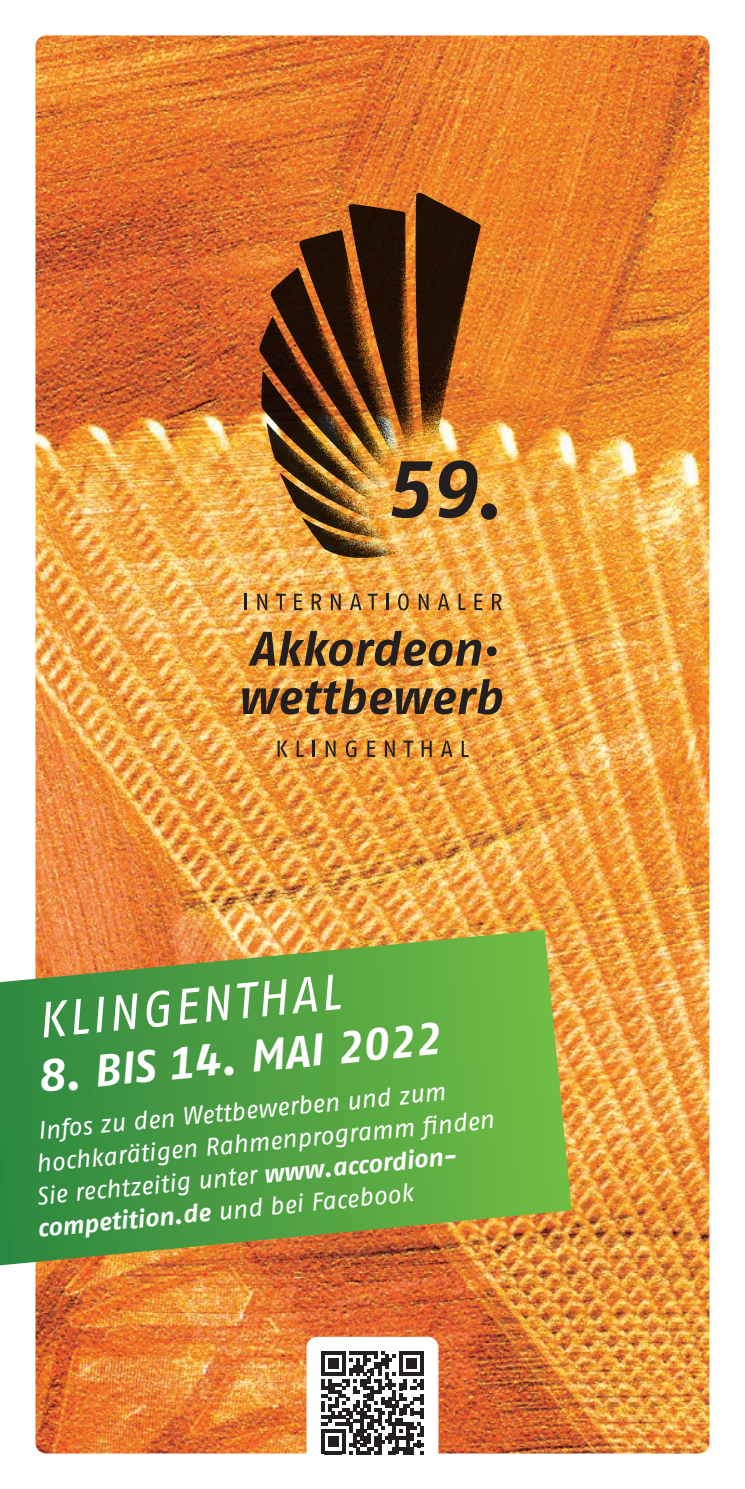
<style>
.page{position:relative;width:745px;height:1489px;background:#fff}
.page>*{position:absolute;margin:0;border:0;box-sizing:border-box;transform-origin:0 0}
.Ü_farbig{font:italic 80px "Fago No Bold Tf";color:#231f20}
.kleine_Ü{font:italic 50px "Fago No Regular Lf";color:#fff}
.kleine_Ü-2{font:italic 45px "Fago No Bold Tf";color:#fff}
.kleine_Ü-3{font:italic 25px/32.2px "Fago No Regular Lf";color:#fff}
.s1{font-family:"Fago No Bold Lf"}
</style>
<div class="page">
<img style="left:35px;top:35px;width:674px;height:1418px">
<svg style="left:277px;top:740px;width:10px;height:17px"></svg>
<svg style="left:296px;top:740px;width:7px;height:17px"></svg>
<svg style="left:312px;top:740px;width:2px;height:17px"></svg>
<svg style="left:325px;top:740px;width:10px;height:17px"></svg>
<svg style="left:345px;top:740px;width:11px;height:17px"></svg>
<svg style="left:367px;top:740px;width:8px;height:17px"></svg>
<svg style="left:384px;top:740px;width:10px;height:17px"></svg>
<svg style="left:403px;top:740px;width:10px;height:17px"></svg>
<svg style="left:421px;top:740px;width:10px;height:17px"></svg>
<svg style="left:440px;top:740px;width:12px;height:17px"></svg>
<svg style="left:461px;top:740px;width:7px;height:17px"></svg>
<svg style="left:244px;top:593px;width:2px;height:17px"></svg>
<svg style="left:257px;top:593px;width:10px;height:17px"></svg>
<svg style="left:276px;top:593px;width:10px;height:17px"></svg>
<svg style="left:294px;top:593px;width:8px;height:17px"></svg>
<svg style="left:311px;top:593px;width:10px;height:17px"></svg>
<svg style="left:330px;top:593px;width:10px;height:17px"></svg>
<svg style="left:349px;top:593px;width:12px;height:17px"></svg>
<svg style="left:367px;top:593px;width:10px;height:17px"></svg>
<hr style="left:385px;top:593px;width:3px;height:17px;background:#231f20">
<svg style="left:398px;top:593px;width:10px;height:17px"></svg>
<svg style="left:418px;top:593px;width:10px;height:17px"></svg>
<svg style="left:437px;top:593px;width:12px;height:17px"></svg>
<svg style="left:458px;top:593px;width:7px;height:17px"></svg>
<svg style="left:474px;top:593px;width:8px;height:17px"></svg>
<svg style="left:491px;top:593px;width:10px;height:17px"></svg>
<img style="left:242px;top:679px;width:260px;height:35px">
<svg style="left:248px;top:631px;width:233px;height:35px;background:#986d34"></svg>
<div style="left:486px;top:646px;width:10px;height:10px;background:#231f20;border-radius:50%"></div>
<img style="left:257px;top:190px;width:227px;height:369px">
<div style="left:306px;top:1336px;width:132px;height:132px;background:#fff;border-radius:11px"></div>
<svg style="left:321px;top:1351px;width:103px;height:103px"></svg>
<svg style="left:0;top:929px;width:571px;height:336px;background:#699e43"></svg>
<p class="Ü_farbig" style="left:383px;top:442px;width:120px">59.</p>
<p class="kleine_Ü" style="left:35px;top:991px;width:305px;rotate:-5deg">KLINGENTHAL</p>
<p class="kleine_Ü-2" style="left:35px;top:1048px;width:405px;rotate:-5deg">8. BIS 14. MAI 2022</p>
<p class="kleine_Ü-3" style="left:25px;top:1116px;width:467px;text-indent:11px;rotate:-6deg">Infos zu den Wettbewerben und zum hochkarätigen Rahmenprogramm fi nden Sie rechtzeitig unter <span class="s1">www.accordion&shy;competition.de</span> und bei Facebook</p>
</div>
